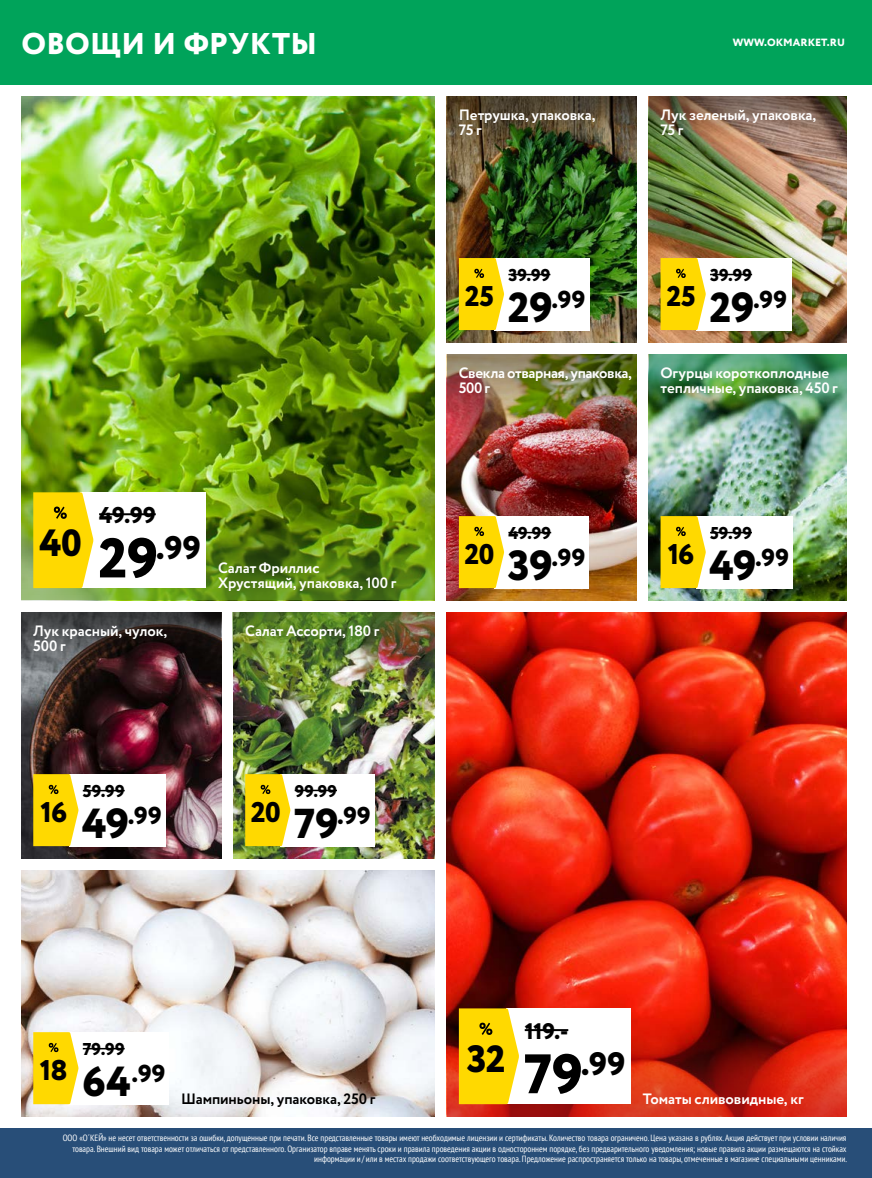
<style>
.page{position:relative;width:872px;height:1178px;background:#fff}
.page>*{position:absolute;margin:0;border:0;box-sizing:border-box;transform-origin:0 0}
.t1{font:800 37.95px "Circe";color:#000}
.t2{font:800 32.55px "Circe";color:#000}
.t3{font:800 32.4px "Circe";color:#000}
.t4{font:800 30px "Circe";letter-spacing:.015em;color:#fff}
.t5{font:800 28.5px "Circe";letter-spacing:-.015em;color:#000}
.t6{font:800 24.45px "Circe";letter-spacing:.01em;color:#000}
.t7{font:800 24.3px "Circe";color:#000}
.t8{font:800 22.8px "Circe";color:#000}
.t9{font:800 22.5px "Circe";color:#000}
.t10{font:800 17.1px "Circe";letter-spacing:.01em;color:#000}
.t11{font:800 16.95px "Circe";color:#000}
.t12{font:700 15px/15px "Circe";letter-spacing:-.005em;color:#fff}
.t13{font:700 15px/15px "Circe";letter-spacing:-.025em;color:#fff}
.t14{font:700 15px "Circe";letter-spacing:-.005em;color:#000}
.t15{font:800 10.5px "Circe";letter-spacing:.01em;color:#fff}
.t16{font:condensed 9px/10.5px "PT Sans";color:#fff;text-align:right}
.s1{font-size:42px}
.s2{font-size:55.8px}
.s3{font-size:41.7px}
.s4{font-size:55.5px}
</style>
<div class="page">
<img style="left:21px;top:870px;width:414px;height:246px">
<img style="left:648px;top:436px;width:198px;height:164px">
<img style="left:447px;top:156px;width:189px;height:186px">
<img style="left:648px;top:144px;width:198px;height:198px">
<img style="left:233px;top:678px;width:202px;height:180px">
<img style="left:21px;top:684px;width:200px;height:174px">
<img style="left:21px;top:96px;width:414px;height:402px">
<img style="left:447px;top:450px;width:189px;height:150px">
<img style="left:21px;top:498px;width:414px;height:102px">
<img style="left:648px;top:354px;width:198px;height:82px">
<img style="left:447px;top:354px;width:189px;height:96px">
<svg style="left:21px;top:612px;width:200px;height:72px;background:#3f3335"></svg>
<img style="left:648px;top:96px;width:198px;height:48px">
<img style="left:447px;top:96px;width:189px;height:60px">
<img style="left:233px;top:612px;width:202px;height:66px">
<img style="left:447px;top:612px;width:399px;height:408px">
<svg style="left:447px;top:1020px;width:399px;height:96px;background:#b61f0e"></svg>
<div style="left:506px;top:1008px;width:125px;height:96px;background:#fff"></div>
<hr style="left:525px;top:1029px;width:43px;height:2px;background:#000">
<svg style="left:459px;top:1008px;width:60px;height:96px;background:#fad817"></svg>
<div style="left:0;top:1128px;width:872px;height:50px;background:#284e78"></div>
<div style="left:280px;top:774px;width:95px;height:72px;background:#fff"></div>
<hr style="left:295px;top:790px;width:42px;height:1px;background:#000">
<svg style="left:245px;top:774px;width:45px;height:72px;background:#fad815"></svg>
<div style="left:69px;top:1032px;width:100px;height:72px;background:#fff"></div>
<hr style="left:83px;top:1048px;width:42px;height:1px;background:#000">
<svg style="left:33px;top:1032px;width:45px;height:72px;background:#fbd816"></svg>
<div style="left:696px;top:516px;width:97px;height:72px;background:#fff"></div>
<hr style="left:710px;top:532px;width:42px;height:1px;background:#000">
<svg style="left:660px;top:516px;width:46px;height:72px;background:#f8d718"></svg>
<div style="left:494px;top:516px;width:95px;height:72px;background:#fff"></div>
<hr style="left:508px;top:532px;width:43px;height:1px;background:#000">
<svg style="left:459px;top:516px;width:45px;height:72px;background:#fbd917"></svg>
<div style="left:69px;top:774px;width:96px;height:72px;background:#fff"></div>
<hr style="left:83px;top:790px;width:42px;height:1px;background:#000">
<svg style="left:33px;top:774px;width:45px;height:72px;background:#fad715"></svg>
<div style="left:80px;top:492px;width:126px;height:96px;background:#fff"></div>
<hr style="left:99px;top:513px;width:57px;height:2px;background:#000">
<svg style="left:33px;top:492px;width:60px;height:96px;background:#fad816"></svg>
<div style="left:696px;top:258px;width:95px;height:72px;background:#fff"></div>
<hr style="left:710px;top:274px;width:42px;height:1px;background:#000">
<svg style="left:660px;top:258px;width:46px;height:72px;background:#fad818"></svg>
<div style="left:494px;top:258px;width:95px;height:72px;background:#fff"></div>
<hr style="left:508px;top:274px;width:42px;height:1px;background:#000">
<svg style="left:459px;top:258px;width:45px;height:72px;background:#fbd917"></svg>
<div style="left:0;top:0;width:872px;height:84px;background:#00a35a"></div>
<h3 class="t4" style="left:21px;top:23px;width:297px">ОВОЩИ И ФРУКТЫ</h3>
<p class="t15" style="left:733px;top:35px;width:113px">WWW.OKMARKET.RU</p>
<h3 class="t12" style="left:459px;top:108px;width:138px">Петрушка, упаковка,<br>75 г</h3>
<h3 class="t12" style="left:660px;top:108px;width:157px">Лук зеленый, упаковка,<br>75 г</h3>
<h3 class="t10" style="left:508px;top:264px;width:44px">39.99</h3>
<h3 class="t10" style="left:710px;top:264px;width:44px">39.99</h3>
<h3 class="t5" style="left:465px;top:277px;width:31px">25</h3>
<h3 class="t6" style="left:508px;top:283px;width:79px"><span class="s1">29</span>.99</h3>
<h3 class="t5" style="left:666px;top:277px;width:31px">25</h3>
<h3 class="t6" style="left:709px;top:283px;width:79px"><span class="s1">29</span>.99</h3>
<h3 class="t13" style="left:459px;top:366px;width:175px">Свекла отварная, упаковка,<br>500 г</h3>
<h3 class="t12" style="left:660px;top:366px;width:179px">Огурцы короткоплодные тепличные, упаковка, 450 г</h3>
<h3 class="t8" style="left:99px;top:500px;width:58px">49.99</h3>
<h1 class="t1" style="left:39px;top:517px;width:44px">40</h1>
<h2 class="t2" style="left:98px;top:526px;width:104px"><span class="s2">29</span>.99</h2>
<h3 class="t12" style="left:218px;top:561px;width:180px">Салат Фриллис<br>Хрустящий, упаковка, 100 г</h3>
<h3 class="t5" style="left:464px;top:535px;width:31px">20</h3>
<h3 class="t10" style="left:508px;top:522px;width:44px">49.99</h3>
<h3 class="t6" style="left:508px;top:541px;width:79px"><span class="s1">39</span>.99</h3>
<h3 class="t5" style="left:668px;top:535px;width:28px">16</h3>
<h3 class="t10" style="left:710px;top:522px;width:43px">59.99</h3>
<h3 class="t6" style="left:709px;top:541px;width:81px"><span class="s1">49</span>.99</h3>
<h3 class="t12" style="left:33px;top:624px;width:135px">Лук красный, чулок,<br>500 г</h3>
<h3 class="t12" style="left:245px;top:624px;width:136px">Салат Ассорти, 180 г</h3>
<h3 class="t10" style="left:83px;top:780px;width:43px">59.99</h3>
<h3 class="t11" style="left:295px;top:780px;width:44px">99.99</h3>
<h3 class="t5" style="left:41px;top:793px;width:28px">16</h3>
<h3 class="t6" style="left:82px;top:799px;width:81px"><span class="s1">49</span>.99</h3>
<h3 class="t5" style="left:251px;top:793px;width:31px">20</h3>
<h3 class="t7" style="left:294px;top:799px;width:78px"><span class="s3">79</span>.99</h3>
<h3 class="t5" style="left:40px;top:1051px;width:29px">18</h3>
<h3 class="t10" style="left:83px;top:1038px;width:43px">79.99</h3>
<h3 class="t6" style="left:82px;top:1057px;width:85px"><span class="s1">64</span>.99</h3>
<h3 class="t14" style="left:181px;top:1089px;width:196px">Шампиньоны, упаковка, 250 г</h3>
<h1 class="t1" style="left:467px;top:1033px;width:40px">32</h1>
<h3 class="t9" style="left:525px;top:1016px;width:45px">119.-</h3>
<h3 class="t3" style="left:524px;top:1042px;width:103px"><span class="s4">79</span>.99</h3>
<h3 class="t12" style="left:643px;top:1092px;width:162px">Томаты сливовидные, кг</h3>
<p class="t16" style="left:63px;top:1132px;width:786px">ООО «О´КЕЙ» не несет ответственности за ошибки, допущенные при печати. Все представленные товары имеют необходимые лицензии и сертификаты. Количество товара ограничено. Цена указана в рублях. Акция действует при условии наличия товара. Внешний вид товара может отличаться от представленного. Организатор вправе менять сроки и правила проведения акции в одностороннем порядке, без предварительного уведомления; новые правила акции размещаются на стойках информации и / или в местах продажи соответствующего товара. Предложение распространяется только на товары, отмеченные в магазине специальными ценниками.</p>
</div>
